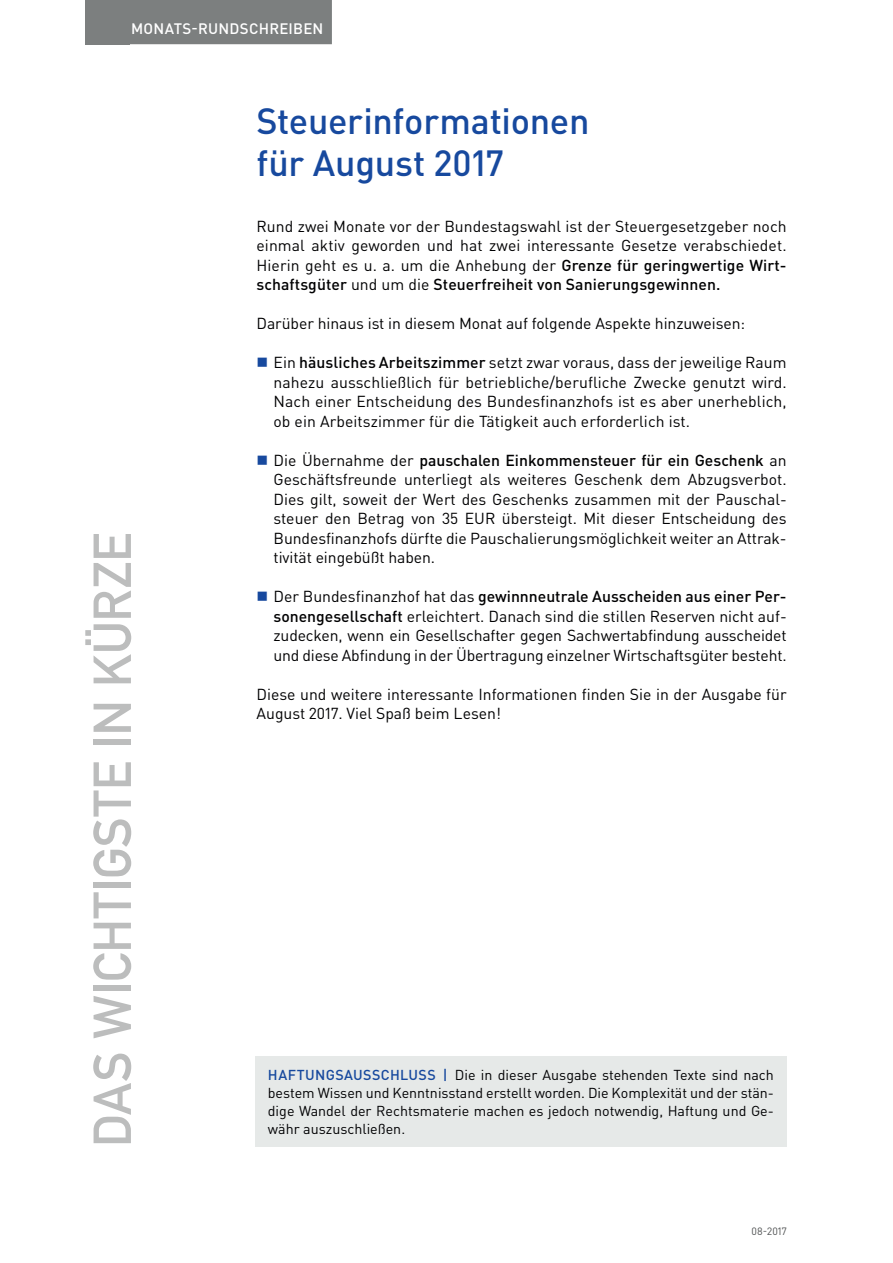
<style>
.page{position:relative;width:893px;height:1263px;background:#fff}
.page>*{position:absolute;margin:0;border:0;box-sizing:border-box;transform-origin:0 0}
.t1{font:52.5px "DIN Mittelschrift Std";color:#bcbdbd}
.t2{font:500 36px/42px "DIN Pro";letter-spacing:-.01em;color:#17499e}
.t3{font:15.75px/19.5px "DIN Pro";letter-spacing:-.005em;color:#000002;text-align:justify}
.t4{font:500 15px "DIN Pro";letter-spacing:.015em;color:#fff}
.t5{font:14.25px/18px "DIN Pro";color:#000002;text-align:justify}
.t6{font:10.5px "DIN Pro";color:#4f5152}
.s1{font-weight:500}
.s2{font-weight:500;color:#17499e}
</style>
<div class="page">
<div style="left:85px;top:0;width:45px;height:44px;background:#7c7f7f"></div>
<div style="left:122px;top:0;width:210px;height:44px;background:#7c7f7f"></div>
<div style="left:255px;top:1057px;width:532px;height:90px;background:#e6e9e8"></div>
<p class="t4" style="left:131px;top:18px;width:194px">MONATS-RUNDSCHREIBEN</p>
<h1 class="t1" style="left:82px;top:1147px;width:616px;rotate:-90deg">DAS WICHTIGSTE IN KÜRZE</h1>
<h2 class="t2" style="left:257px;top:99px;width:334px">Steuerinformationen für August 2017</h2>
<p class="t3" style="left:257px;top:216px;width:532px">Rund zwei Monate vor der Bundestagswahl ist der Steuergesetzgeber noch einmal aktiv geworden und hat zwei interessante Gesetze verabschiedet.<br>Hierin geht es u. a. um die Anhebung der <span class="s1">Grenze für geringwertige Wirt&shy;schaftsgüter</span> und um die <span class="s1">Steuerfreiheit von Sanierungsgewinnen.</span></p>
<p class="t3" style="left:257px;top:313px;width:490px">Darüber hinaus ist in diesem Monat auf folgende Aspekte hinzuweisen:</p>
<p class="t3" style="left:274px;top:352px;width:515px">Ein <span class="s1">häusliches Arbeitszimmer</span> setzt zwar voraus, dass der jeweilige Raum nahezu ausschließlich für betriebliche/berufliche Zwecke genutzt wird.<br>Nach einer Entscheidung des Bundesfinanzhofs ist es aber unerheblich, ob ein Arbeitszimmer für die Tätigkeit auch erforderlich ist.</p>
<p class="t3" style="left:274px;top:450px;width:515px">Die Übernahme der <span class="s1">pauschalen Einkommensteuer für ein Geschenk</span> an Geschäftsfreunde unterliegt als weiteres Geschenk dem Abzugsverbot.<br>Dies gilt, soweit der Wert des Geschenks zusammen mit der Pauschal&shy;steuer den Betrag von 35 EUR übersteigt. Mit dieser Entscheidung des Bundesfinanzhofs dürfte die Pauschalierungsmöglichkeit weiter an Attrak&shy;tivität eingebüßt haben.</p>
<p class="t3" style="left:274px;top:586px;width:515px">Der Bundesfinanzhof hat das <span class="s1">gewinnneutrale Ausscheiden aus einer Per&shy;sonengesellschaft</span> erleichtert. Danach sind die stillen Reserven nicht auf&shy;zudecken, wenn ein Gesellschafter gegen Sachwertabfindung ausscheidet und diese Abfindung in der Übertragung einzelner Wirtschaftsgüter besteht.</p>
<p class="t3" style="left:257px;top:684px;width:532px">Diese und weitere interessante Informationen finden Sie in der Ausgabe für<br>August 2017. Viel Spaß beim Lesen!</p>
<p class="t5" style="left:268px;top:1065px;width:508px"><span class="s2">HAFTUNGSAUSSCHLUSS |</span> Die in dieser Ausgabe stehenden Texte sind nach bestem Wissen und Kenntnisstand erstellt worden. Die Komplexität und der stän&shy;dige Wandel der Rechtsmaterie machen es jedoch notwendig, Haftung und Ge&shy;währ auszuschließen.</p>
<p class="t6" style="left:752px;top:1224px;width:37px">08-2017</p>
</div>
